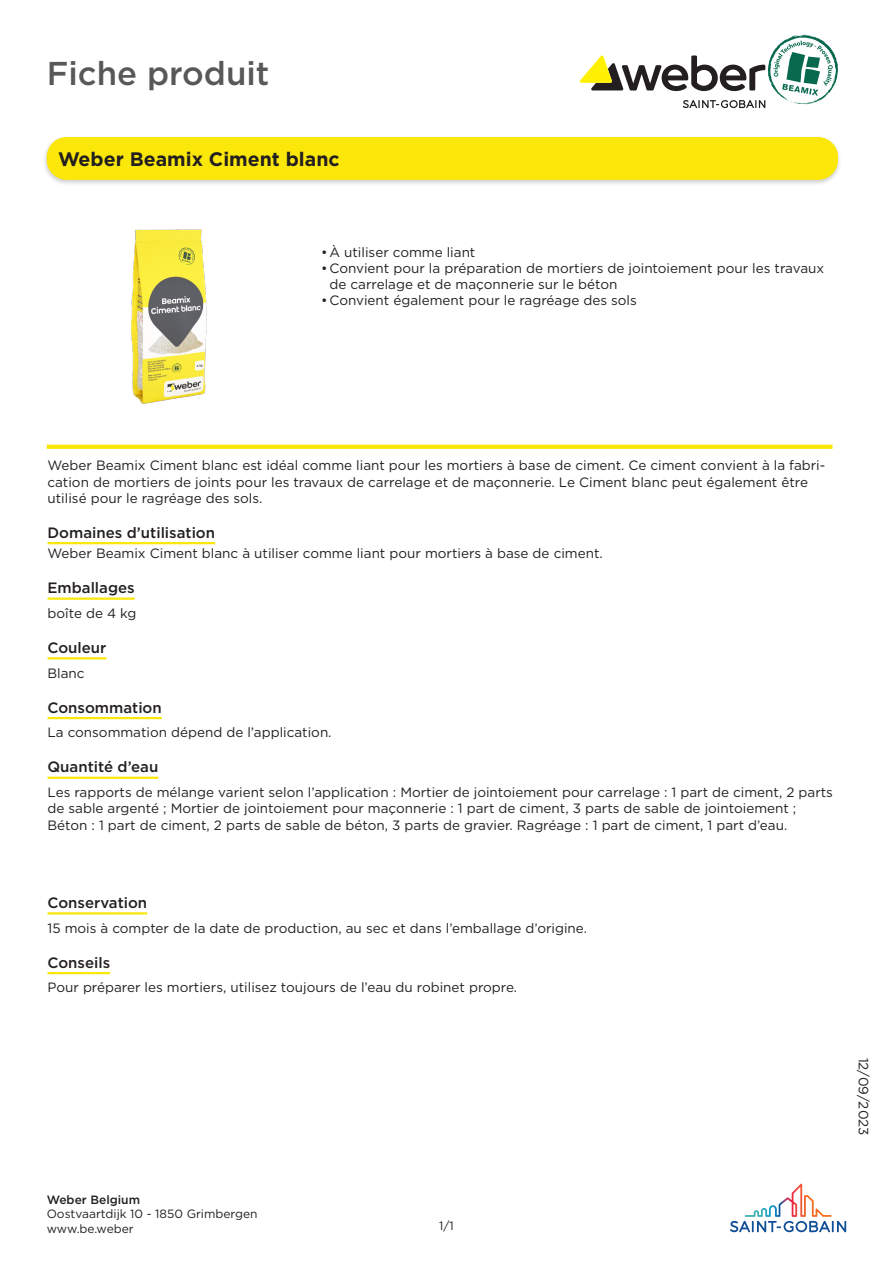
<style>
.page{position:relative;width:893px;height:1263px;background:#fff}
.page>*{position:absolute;margin:0;border:0;box-sizing:border-box;transform-origin:0 0}
.t1{font:500 33px "Gotham";color:#57585a}
.TOC_A_PRODUCT_MULTI{font:700 19.5px "Gotham";color:#231f20}
.Longname{font:500 15px "Gotham";color:#231f20}
.Technical_info{font:500 15px "Gotham";color:#231f20}
.Value{font:13.5px/16.2px "Gotham";color:#231f20}
.t2{font:12px/14.4px "Gotham";color:#231f20}
.t3{font:500 12px "Gotham";color:#231f20}
</style>
<div class="page">
<svg style="left:730px;top:1184px;width:116px;height:48px"></svg>
<svg style="left:579px;top:35px;width:259px;height:73px"></svg>
<div style="left:42px;top:135px;width:800px;height:51px;background:#231f20;opacity:.24"></div>
<div style="left:47px;top:138px;width:790px;height:41px;background:#fbe709;border-radius:20px"></div>
<div style="left:47px;top:137px;width:791px;height:43px;border:1px solid #fbe709;border-radius:20px"></div>
<svg style="left:47px;top:445px;width:785px;height:4px;background:#fbe70d"></svg>
<hr style="left:48px;top:542px;width:167px;height:2px;background:#fbe709">
<hr style="left:48px;top:597px;width:87px;height:3px;background:#fbe709">
<hr style="left:48px;top:657px;width:58px;height:2px;background:#fbe709">
<hr style="left:48px;top:717px;width:114px;height:2px;background:#fbe709">
<hr style="left:48px;top:777px;width:110px;height:2px;background:#fbe709">
<hr style="left:48px;top:912px;width:99px;height:2px;background:#fbe709">
<hr style="left:48px;top:972px;width:62px;height:2px;background:#fbe709">
<img style="left:131px;top:229px;width:76px;height:175px">
<h1 class="t1" style="left:47px;top:51px;width:224px">Fiche produit</h1>
<p class="TOC_A_PRODUCT_MULTI" style="left:58px;top:146px;width:283px">Weber Beamix Ciment blanc</p>
<p class="Value" style="left:321px;top:243px;width:156px">•À utiliser comme liant</p>
<p class="Value" style="left:329px;top:260px;width:496px;text-indent:-9px">• Convient pour la préparation de mortiers de jointoiement pour les travaux de carrelage et de maçonnerie sur le béton</p>
<p class="Value" style="left:321px;top:292px;width:317px">• Convient également pour le ragréage des sols</p>
<p class="Value" style="left:48px;top:457px;width:779px">Weber Beamix Ciment blanc est idéal comme liant pour les mortiers à base de ciment. Ce ciment convient à la fabri&shy;cation de mortiers de joints pour les travaux de carrelage et de maçonnerie. Le Ciment blanc peut également être utilisé pour le ragréage des sols.</p>
<p class="Technical_info" style="left:48px;top:523px;width:169px">Domaines d’utilisation</p>
<p class="Value" style="left:48px;top:545px;width:557px">Weber Beamix Ciment blanc à utiliser comme liant pour mortiers à base de ciment.</p>
<p class="Longname" style="left:48px;top:578px;width:89px">Emballages</p>
<p class="Value" style="left:48px;top:605px;width:90px">boîte de 4 kg</p>
<p class="Longname" style="left:48px;top:638px;width:60px">Couleur</p>
<p class="Value" style="left:48px;top:664px;width:39px">Blanc</p>
<p class="Longname" style="left:48px;top:697px;width:116px">Consommation</p>
<p class="Value" style="left:48px;top:724px;width:286px">La consommation dépend de l’application.</p>
<p class="Longname" style="left:48px;top:757px;width:112px">Quantité d’eau</p>
<p class="Value" style="left:48px;top:784px;width:787px">Les rapports de mélange varient selon l’application : Mortier de jointoiement pour carrelage : 1 part de ciment, 2 parts de sable argenté ; Mortier de jointoiement pour maçonnerie : 1 part de ciment, 3 parts de sable de jointoiement ;<br>Béton : 1 part de ciment, 2 parts de sable de béton, 3 parts de gravier. Ragréage : 1 part de ciment, 1 part d’eau.</p>
<p class="Longname" style="left:48px;top:893px;width:101px">Conservation</p>
<p class="Value" style="left:48px;top:919px;width:541px">15 mois à compter de la date de production, au sec et dans l’emballage d’origine.</p>
<p class="Longname" style="left:48px;top:953px;width:64px">Conseils</p>
<p class="Value" style="left:48px;top:979px;width:471px">Pour préparer les mortiers, utilisez toujours de l’eau du robinet propre.</p>
<p class="t3" style="left:47px;top:1192px;width:95px">Weber Belgium</p>
<p class="t2" style="left:47px;top:1207px;width:212px">Oostvaartdijk 10 - 1850 Grimbergen www.be.weber</p>
<p class="t2" style="left:439px;top:1218px;width:16px">1/1</p>
<p class="Value" style="left:872px;top:1057px;width:79px;rotate:90deg">12/09/2023</p>
</div>
